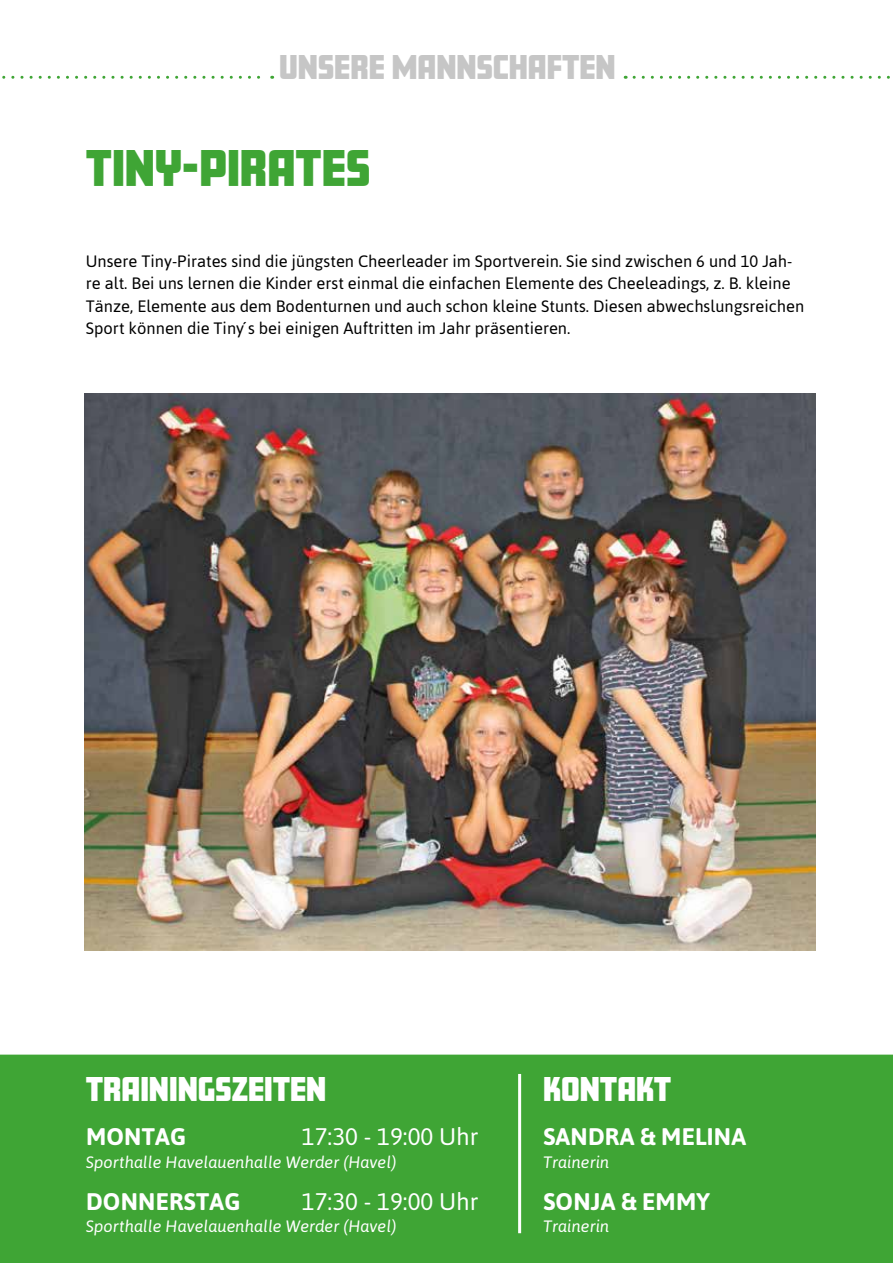
<style>
.page{position:relative;width:893px;height:1263px;background:#fff}
.page>*{position:absolute;margin:0;border:0;box-sizing:border-box;transform-origin:0 0}
.t1{font:900 45px "Amboy";color:#3fa535}
.t2{font:900 30px "Amboy";color:#fff}
.t3{font:900 30px "Amboy";color:#c6c6c6}
.t4{font:700 24px "Asap";letter-spacing:.01em;color:#fff}
.t5{font:24px "Asap";color:#fff}
.t6{font:16.5px/22.5px "Asap";color:#000}
.t7{font:italic 16.5px "Asap";color:#fff}
</style>
<div class="page">
<img style="left:85px;top:393px;width:730px;height:557px">
<div style="left:0;top:1054px;width:893px;height:209px;background:#3fa535"></div>
<hr style="left:518px;top:1074px;width:3px;height:159px;background:#fff">
<svg style="left:2px;top:76px;width:271px;height:3px"></svg>
<svg style="left:634px;top:76px;width:256px;height:3px"></svg>
<h2 class="t3" style="left:279px;top:50px;width:338px">UNSERE MANNSCHAFTEN</h2>
<h1 class="t1" style="left:86px;top:142px;width:286px">TINY-PIRATES</h1>
<p class="t6" style="left:86px;top:249px;width:720px">Unsere Tiny-Pirates sind die jüngsten Cheerleader im Sportverein. Sie sind zwischen 6 und 10 Jah&shy;re alt. Bei uns lernen die Kinder erst einmal die einfachen Elemente des Cheeleadings, z. B. kleine Tänze, Elemente aus dem Bodenturnen und auch schon kleine Stunts. Diesen abwechslungsreichen Sport können die Tiny ́s bei einigen Auftritten im Jahr präsentieren.</p>
<h2 class="t2" style="left:86px;top:1071px;width:242px">TRAININGSZEITEN</h2>
<h3 class="t4" style="left:86px;top:1120px;width:102px">MONTAG</h3>
<h3 class="t5" style="left:302px;top:1121px;width:178px">17:30 - 19:00 Uhr</h3>
<p class="t7" style="left:86px;top:1151px;width:312px">Sporthalle Havelauenhalle Werder (Havel)</p>
<h3 class="t4" style="left:86px;top:1185px;width:156px">DONNERSTAG</h3>
<h3 class="t5" style="left:302px;top:1185px;width:178px">17:30 - 19:00 Uhr</h3>
<p class="t7" style="left:86px;top:1215px;width:312px">Sporthalle Havelauenhalle Werder (Havel)</p>
<h2 class="t2" style="left:543px;top:1071px;width:130px">KONTAKT</h2>
<h3 class="t4" style="left:543px;top:1120px;width:204px">SANDRA &amp; MELINA</h3>
<p class="t7" style="left:543px;top:1151px;width:68px">Trainerin</p>
<h3 class="t4" style="left:543px;top:1185px;width:168px">SONJA &amp; EMMY</h3>
<p class="t7" style="left:543px;top:1215px;width:68px">Trainerin</p>
</div>
